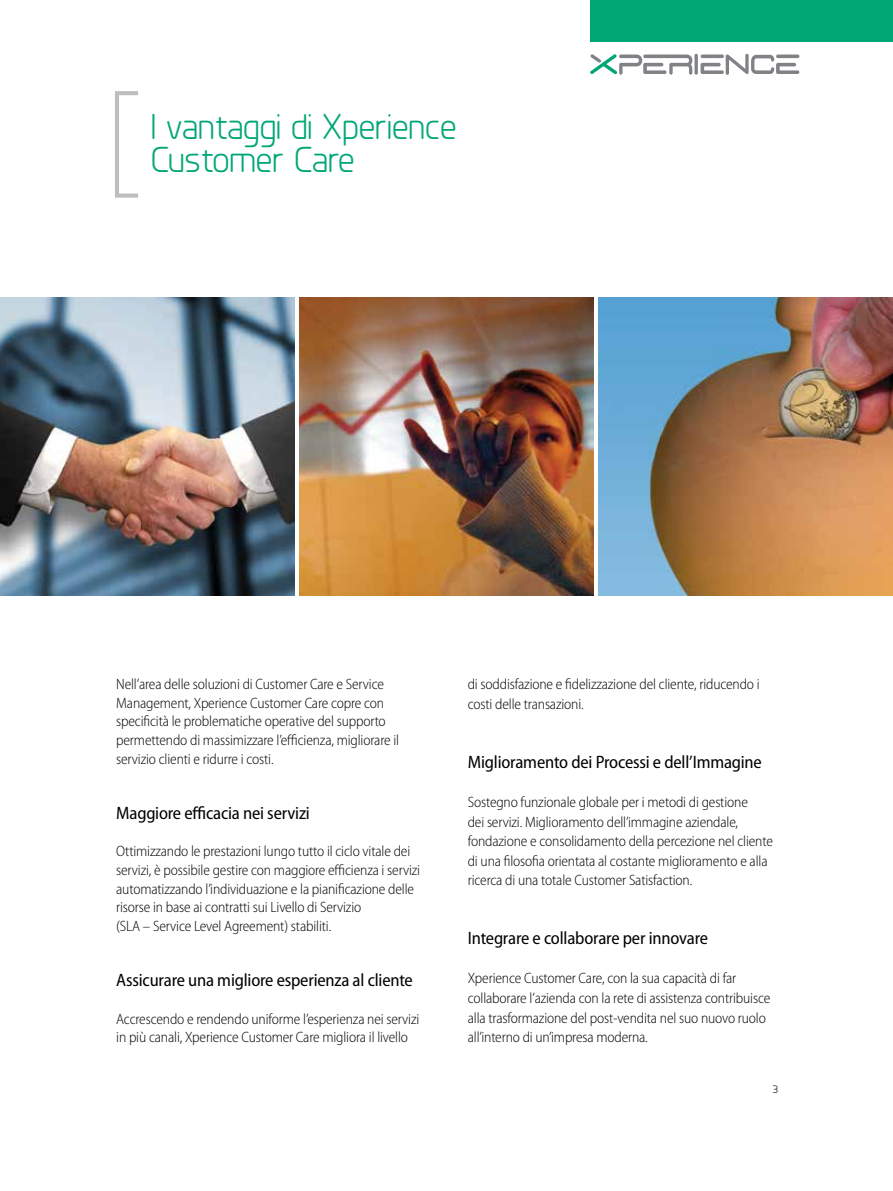
<style>
.page{position:relative;width:893px;height:1191px;background:#fff}
.page>*{position:absolute;margin:0;border:0;box-sizing:border-box;transform-origin:0 0}
.t1{font:36px/33px "Planer";letter-spacing:-.02em;color:#00a775}
.t2{font:semi-condensed 18px "Myriad Pro";letter-spacing:-.01em;color:#000}
.t3{font:300 semi-condensed 15px/18.6px "Myriad Pro";letter-spacing:-.01em;color:#000}
.t4{font:11.25px "Planer";color:#000}
</style>
<div class="page">
<div style="left:590px;top:0;width:303px;height:41px;background:#00a775"></div>
<svg style="left:590px;top:54px;width:209px;height:21px"></svg>
<svg style="left:115px;top:91px;width:23px;height:107px"></svg>
<img style="left:299px;top:298px;width:295px;height:297px">
<img style="left:0;top:298px;width:295px;height:297px">
<img style="left:598px;top:298px;width:295px;height:297px">
<h1 class="t1" style="left:151px;top:110px;width:308px">I vantaggi di Xperience<br>Customer Care</h1>
<p class="t3" style="left:116px;top:675px;width:284px">Nell’area delle soluzioni di Customer Care e Service Management, Xperience Customer Care copre con specificità le problematiche operative del supporto permettendo di massimizzare l’efficienza, migliorare il servizio clienti e ridurre i costi.</p>
<p class="t2" style="left:116px;top:803px;width:195px">Maggiore efficacia nei servizi</p>
<p class="t3" style="left:116px;top:842px;width:305px">Ottimizzando le prestazioni lungo tutto il ciclo vitale dei servizi, è possibile gestire con maggiore efficienza i servizi automatizzando l’individuazione e la pianificazione delle risorse in base ai contratti sui Livello di Servizio<br>(SLA – Service Level Agreement) stabiliti.</p>
<p class="t2" style="left:116px;top:970px;width:298px">Assicurare una migliore esperienza al cliente</p>
<p class="t3" style="left:116px;top:1009px;width:305px">Accrescendo e rendendo uniforme l’esperienza nei servizi in più canali, Xperience Customer Care migliora il livello</p>
<p class="t3" style="left:468px;top:675px;width:293px;line-height:19.6px">di soddisfazione e fidelizzazione del cliente, riducendo i costi delle transazioni.</p>
<p class="t2" style="left:468px;top:752px;width:296px">Miglioramento dei Processi e dell’Immagine</p>
<p class="t3" style="left:468px;top:792px;width:307px;line-height:19.6px">Sostegno funzionale globale per i metodi di gestione<br>dei servizi. Miglioramento dell’immagine aziendale, fondazione e consolidamento della percezione nel cliente di una filosofia orientata al costante miglioramento e alla ricerca di una totale Customer Satisfaction.</p>
<p class="t2" style="left:468px;top:928px;width:242px">Integrare e collaborare per innovare</p>
<p class="t3" style="left:468px;top:968px;width:304px;line-height:19.6px">Xperience Customer Care, con la sua capacità di far collaborare l’azienda con la rete di assistenza contribuisce alla trasformazione del post-vendita nel suo nuovo ruolo all’interno di un’impresa moderna.</p>
<p class="t4" style="left:772px;top:1082px;width:7px">3</p>
</div>
